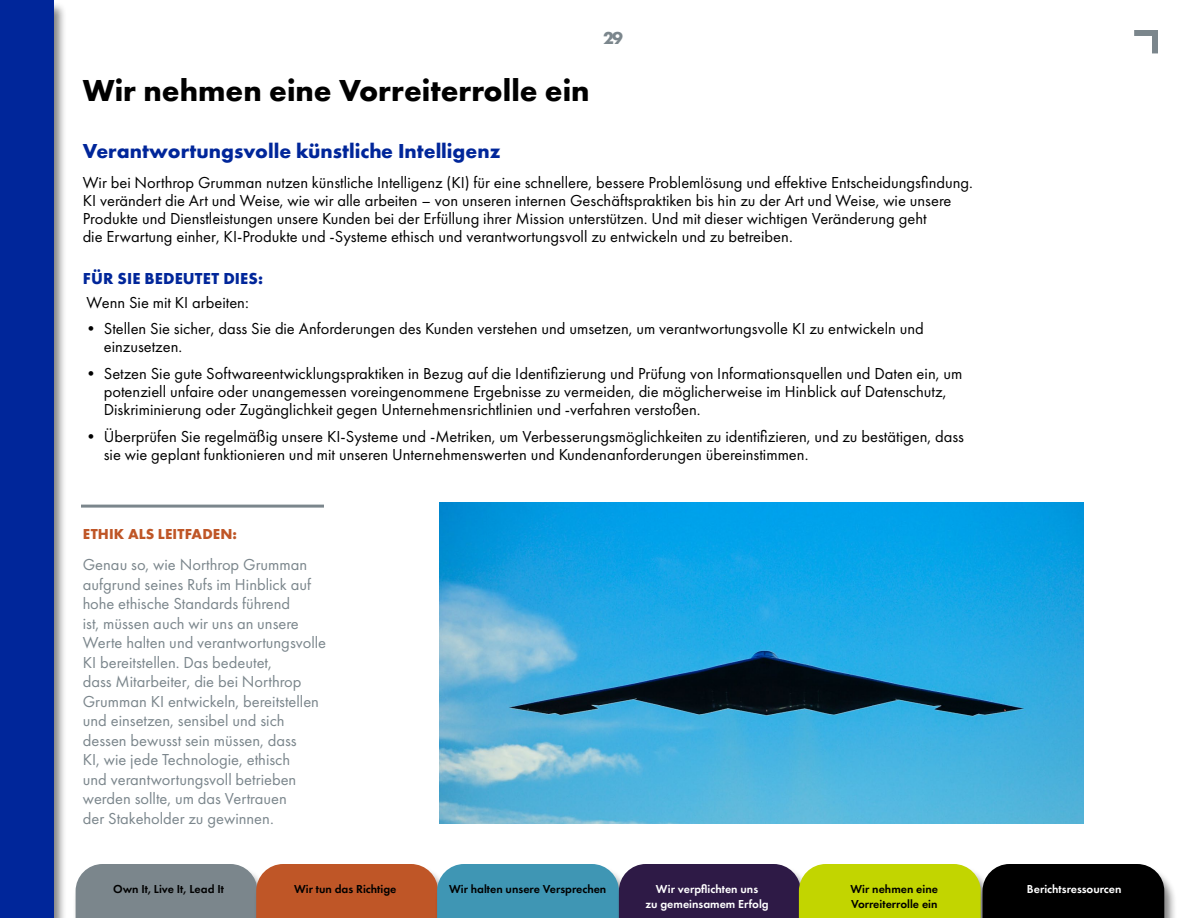
<style>
.page{position:relative;width:1188px;height:918px;background:#fff}
.page>*{position:absolute;margin:0;border:0;box-sizing:border-box;transform-origin:0 0}
.t1{font:700 31.5px "Futura PT";color:#000}
.t2{font:700 21px "Futura PT";color:#00269a}
.t3{font:700 18px "Futura PT";color:#7b868c}
.t4{font:16.5px/18px "Futura PT";color:#000}
.t5{font:16.5px/19.5px "Futura PT";color:#7b868c}
.t6{font:700 16.5px "Futura PT";letter-spacing:.01em;color:#00269a}
.t7{font:700 15px "Futura PT";letter-spacing:.01em;color:#bf5627}
.t8{font:600 12px/15px "Futura PT";color:#000}
.t9{font:600 12px "Futura PT";color:#fff}
</style>
<div class="page">
<div style="left:0;top:1px;width:68px;height:917px;background:#000;opacity:.5"></div>
<div style="left:0;top:0;width:54px;height:918px;background:#00269a"></div>
<svg style="left:1134px;top:30px;width:24px;height:23px"></svg>
<div style="left:979px;top:865px;width:199px;height:53px;background:#000;opacity:.5"></div>
<svg style="left:76px;top:864px;width:1088px;height:54px;background:#6b6a4d"></svg>
<hr style="left:81px;top:505px;width:243px;height:3px;background:#7b868c">
<img style="left:439px;top:503px;width:645px;height:320px">
<h1 class="t1" style="left:83px;top:71px;width:508px">Wir nehmen eine Vorreiterrolle ein</h1>
<p class="t3" style="left:603px;top:26px;width:21px">29</p>
<p class="t2" style="left:83px;top:138px;width:419px">Verantwortungsvolle künstliche Intelligenz</p>
<p class="t4" style="left:83px;top:174px;width:892px">Wir bei Northrop Grumman nutzen künstliche Intelligenz (KI) für eine schnellere, bessere Problemlösung und effektive Entscheidungsfindung.<br>KI verändert die Art und Weise, wie wir alle arbeiten – von unseren internen Geschäftspraktiken bis hin zu der Art und Weise, wie unsere Produkte und Dienstleistungen unsere Kunden bei der Erfüllung ihrer Mission unterstützen. Und mit dieser wichtigen Veränderung geht<br>die Erwartung einher, KI-Produkte und -Systeme ethisch und verantwortungsvoll zu entwickeln und zu betreiben.</p>
<p class="t6" style="left:83px;top:268px;width:182px">FÜR SIE BEDEUTET DIES:</p>
<p class="t4" style="left:87px;top:294px;width:164px">Wenn Sie mit KI arbeiten:</p>
<p class="t4" style="left:104px;top:319px;width:822px;text-indent:-21px">• Stellen Sie sicher, dass Sie die Anforderungen des Kunden verstehen und umsetzen, um verantwortungsvolle KI zu entwickeln und einzusetzen.</p>
<p class="t4" style="left:104px;top:364px;width:860px;text-indent:-21px">• Setzen Sie gute Softwareentwicklungspraktiken in Bezug auf die Identifizierung und Prüfung von Informationsquellen und Daten ein, um potenziell unfaire oder unangemessen voreingenommene Ergebnisse zu vermeiden, die möglicherweise im Hinblick auf Datenschutz,<br>Diskriminierung oder Zugänglichkeit gegen Unternehmensrichtlinien und -verfahren verstoßen.</p>
<p class="t4" style="left:104px;top:427px;width:862px;text-indent:-21px">• Überprüfen Sie regelmäßig unsere KI-Systeme und -Metriken, um Verbesserungsmöglichkeiten zu identifizieren, und zu bestätigen, dass sie wie geplant funktionieren und mit unseren Unternehmenswerten und Kundenanforderungen übereinstimmen.</p>
<p class="t7" style="left:83px;top:524px;width:156px">ETHIK ALS LEITFADEN:</p>
<p class="t5" style="left:83px;top:555px;width:245px">Genau so, wie Northrop Grumman aufgrund seines Rufs im Hinblick auf hohe ethische Standards führend<br>ist, müssen auch wir uns an unsere Werte halten und verantwortungsvolle KI bereitstellen. Das bedeutet,<br>dass Mitarbeiter, die bei Northrop Grumman KI entwickeln, bereitstellen und einsetzen, sensibel und sich dessen bewusst sein müssen, dass<br>KI, wie jede Technologie, ethisch<br>und verantwortungsvoll betrieben werden sollte, um das Vertrauen<br>der Stakeholder zu gewinnen.</p>
<p class="t9" style="left:656px;top:882px;width:104px">Wir verpflichten uns</p>
<p class="t9" style="left:1027px;top:882px;width:96px">Berichtsressourcen</p>
<p class="t9" style="left:645px;top:897px;width:125px">zu gemeinsamem Erfolg</p>
<p class="t8" style="left:113px;top:882px;width:112px">Own It, Live It, Lead It</p>
<p class="t8" style="left:294px;top:882px;width:104px">Wir tun das Richtige</p>
<p class="t8" style="left:449px;top:882px;width:159px">Wir halten unsere Versprechen</p>
<p class="t8" style="left:850px;top:882px;width:89px">Wir nehmen eine<br>Vorreiterrolle ein</p>
</div>
